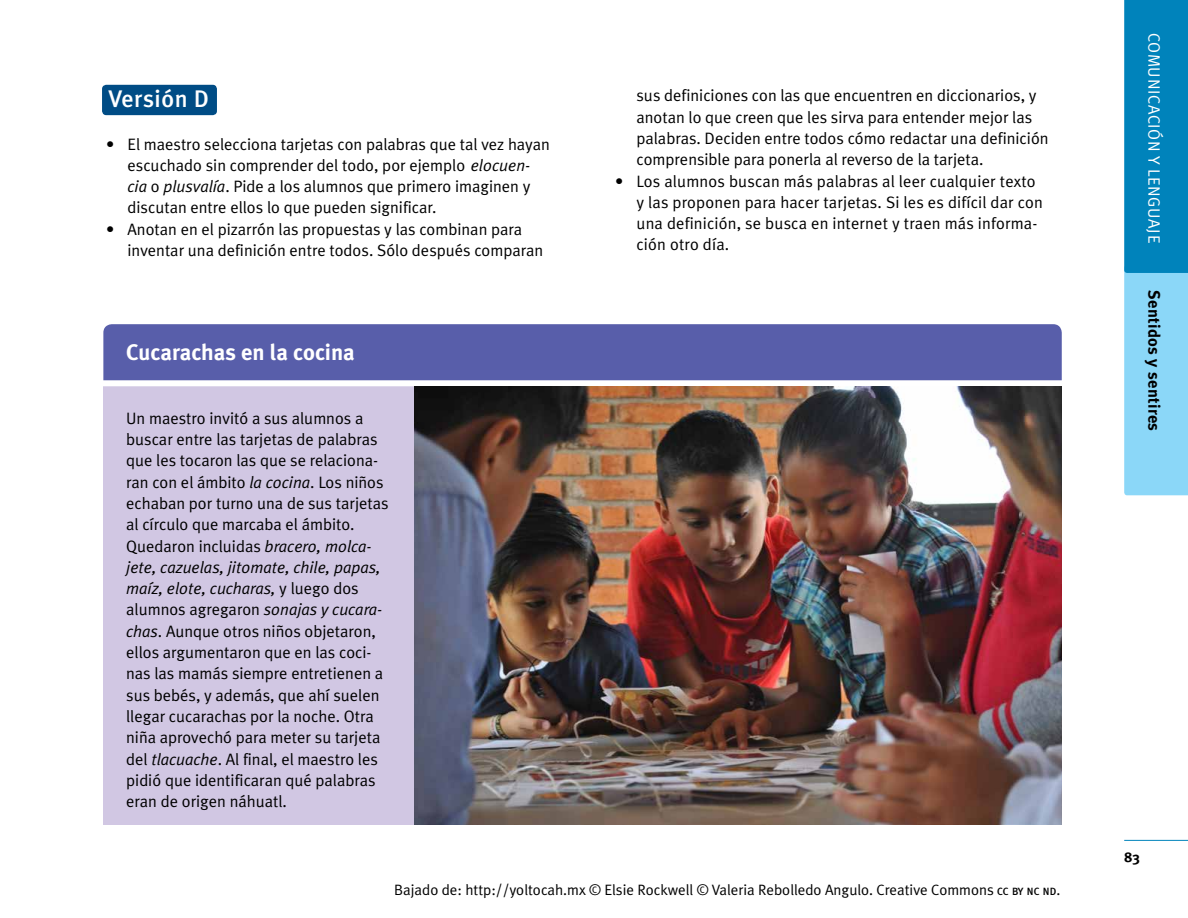
<style>
.page{position:relative;width:1188px;height:918px;background:#fff}
.page>*{position:absolute;margin:0;border:0;box-sizing:border-box;transform-origin:0 0}
.t1{font:500 24px "Meta Plus";letter-spacing:.02em;color:#fff}
.t2{font:700 22.5px "Meta Plus";color:#fff}
.t3{font:16.5px/21.3px "Meta Plus";color:#000}
.t4{font:16.5px "Meta Plus";letter-spacing:.035em;color:#fff}
.t5{font:700 16.5px "Meta Plus";letter-spacing:.02em;color:#000}
.t6{font:15px "Meta Plus";color:#000}
.t7{font:700 14.25px "Meta Plus";color:#000}
.s1{font-style:italic}
.s2{font-weight:500;font-size:10.5px}
</style>
<div class="page">
<hr style="left:1124px;top:840px;width:64px;height:1px;background:#0083bb">
<svg style="left:1124px;top:0;width:64px;height:495px;background:#3fa8d6"></svg>
<div style="left:102px;top:85px;width:115px;height:30px;background:#004c85;border-radius:4px"></div>
<div style="left:103px;top:324px;width:959px;height:68px;background:#585eaa;border-radius:9px"></div>
<div style="left:103px;top:386px;width:959px;height:439px;background:#d1c7e3"></div>
<div style="left:93px;top:380px;width:976px;height:6px;background:#fff"></div>
<img style="left:415px;top:386px;width:647px;height:439px">
<h1 class="t1" style="left:108px;top:85px;width:102px">Versión D</h1>
<p class="t3" style="left:128px;top:133px;width:424px;text-indent:-21px">• El maestro selecciona tarjetas con palabras que tal vez hayan escuchado sin comprender del todo, por ejemplo <span class="s1">elocuen&shy;cia</span> o <span class="s1">plusvalía</span>. Pide a los alumnos que primero imaginen y discutan entre ellos lo que pueden significar.</p>
<p class="t3" style="left:128px;top:218px;width:417px;text-indent:-21px">• Anotan en el pizarrón las propuestas y las combinan para inventar una definición entre todos. Sólo después comparan</p>
<h2 class="t2" style="left:126px;top:339px;width:230px">Cucarachas en la cocina</h2>
<p class="t3" style="left:126px;top:407px;width:264px">Un maestro invitó a sus alumnos a buscar entre las tarjetas de palabras que les tocaron las que se relaciona&shy;ran con el ámbito <span class="s1">la cocina</span>. Los niños echaban por turno una de sus tarjetas al círculo que marcaba el ámbito.<br>Quedaron incluidas <span class="s1">bracero, molca&shy;jete, cazuelas, jitomate, chile, papas, maíz, elote, cucharas,</span> y luego dos alumnos agregaron <span class="s1">sonajas y cucara&shy;chas</span>. Aunque otros niños objetaron, ellos argumentaron que en las coci&shy;nas las mamás siempre entretienen a sus bebés, y además, que ahí suelen llegar cucarachas por la noche. Otra niña aprovechó para meter su tarjeta del <span class="s1">tlacuache</span>. Al final, el maestro les pidió que identificaran qué palabras eran de origen náhuatl.</p>
<p class="t3" style="left:637px;top:85px;width:414px">sus definiciones con las que encuentren en diccionarios, y anotan lo que creen que les sirva para entender mejor las palabras. Deciden entre todos cómo redactar una definición comprensible para ponerla al reverso de la tarjeta.</p>
<p class="t3" style="left:637px;top:170px;width:408px;text-indent:-21px">• Los alumnos buscan más palabras al leer cualquier texto y las proponen para hacer tarjetas. Si les es difícil dar con una definición, se busca en internet y traen más informa&shy;ción otro día.</p>
<p class="t6" style="left:394px;top:881px;width:668px">Bajado de: http://yoltocah.mx © Elsie Rockwell © Valeria Rebolledo Angulo. Creative Commons <span class="s2">CC BY NC ND</span>.</p>
<p class="t4" style="left:1164px;top:33px;width:212px;rotate:90deg">COMUNICACIÓN Y LENGUAJE</p>
<p class="t5" style="left:1164px;top:290px;width:143px;rotate:90deg">Sentidos y sentires</p>
<p class="t7" style="left:1124px;top:849px;width:17px">83</p>
</div>
